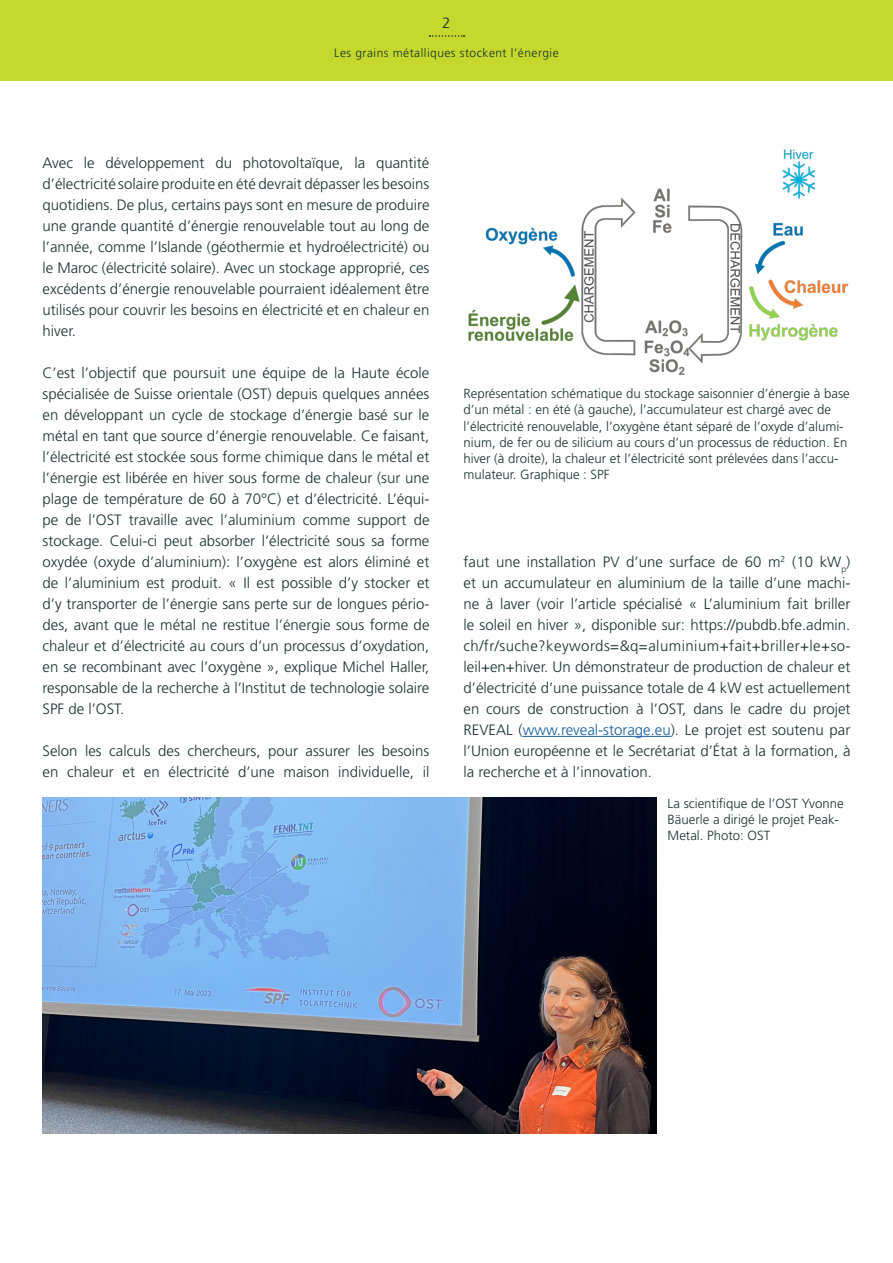
<style>
.page{position:relative;width:893px;height:1263px;background:#fff}
.page>*{position:absolute;margin:0;border:0;box-sizing:border-box;transform-origin:0 0}
.Fliesstext{font:300 15px/21px "Frutiger LT Std";color:#1b3030;text-align:justify}
.Bildbeschreibung{font:300 13.2px/16.2px "Frutiger LT Std";color:#1b3030}
.t1{font:300 12px "Frutiger LT Std";letter-spacing:.04em;color:#1b3030}
.s1{color:#175d9e}
</style>
<div class="page">
<div style="left:0;top:0;width:893px;height:81px;background:#c4d82d"></div>
<svg style="left:429px;top:35px;width:35px;height:2px"></svg>
<hr style="left:523px;top:736px;width:148px;height:1px;background:#175d9e">
<img style="left:468px;top:149px;width:381px;height:226px">
<img style="left:43px;top:798px;width:614px;height:336px">
<p class="Fliesstext" style="left:442px;top:13px;width:10px">2</p>
<p class="t1" style="left:334px;top:46px;width:226px">Les grains métalliques stockent l’énergie</p>
<p class="Fliesstext" style="left:43px;top:152px;width:388px">Avec le développement du photovoltaïque, la quantité d’électricité solaire produite en été devrait dépasser les besoins quotidiens. De plus, certains pays sont en mesure de produire une grande quantité d’énergie renouvelable tout au long de l’année, comme l’Islande (géothermie et hydroélectricité) ou le Maroc (électricité solaire). Avec un stockage approprié, ces excédents d’énergie renouvelable pourraient idéalement être utilisés pour couvrir les besoins en électricité et en chaleur en hiver.</p>
<p class="Fliesstext" style="left:43px;top:362px;width:388px">C’est l’objectif que poursuit une équipe de la Haute école spécialisée de Suisse orientale (OST) depuis quelques années en développant un cycle de stockage d’énergie basé sur le métal en tant que source d’énergie renouvelable. Ce faisant, l’électricité est stockée sous forme chimique dans le métal et l’énergie est libérée en hiver sous forme de chaleur (sur une plage de température de 60 à 70°C) et d’électricité. L’équi&shy;pe de l’OST travaille avec l’aluminium comme support de stockage. Celui-ci peut absorber l’électricité sous sa forme oxydée (oxyde d’aluminium): l’oxygène est alors éliminé et de l’aluminium est produit. « Il est possible d’y stocker et d’y transporter de l’énergie sans perte sur de longues pério&shy;des, avant que le métal ne restitue l’énergie sous forme de chaleur et d’électricité au cours d’un processus d’oxydation, en se recombinant avec l’oxygène », explique Michel Haller, responsable de la recherche à l’Institut de technologie solaire SPF de l’OST.</p>
<p class="Fliesstext" style="left:43px;top:740px;width:388px">Selon les calculs des chercheurs, pour assurer les besoins en chaleur et en électricité d’une maison individuelle, il</p>
<p class="Bildbeschreibung" style="left:463px;top:386px;width:388px">Représentation schématique du stockage saisonnier d’énergie à base d’un métal : en été (à gauche), l’accumulateur est chargé avec de l’électricité renouvelable, l’oxygène étant séparé de l’oxyde d’alumi&shy;nium, de fer ou de silicium au cours d’un processus de réduction. En hiver (à droite), la chaleur et l’électricité sont prélevées dans l’accu&shy;mulateur. Graphique : SPF</p>
<p class="Fliesstext" style="left:463px;top:551px;width:388px">faut une installation PV d’une surface de 60 m<sup>2</sup> (10 kW<sub>p</sub>) et un accumulateur en aluminium de la taille d’une machi&shy;ne à laver (voir l’article spécialisé « L’aluminium fait briller le soleil en hiver », disponible sur: https://pubdb.bfe.admin. ch/fr/suche?keywords=&amp;q=aluminium+fait+briller+le+so&shy;leil+en+hiver. Un démonstrateur de production de chaleur et d’électricité d’une puissance totale de 4 kW est actuellement en cours de construction à l’OST, dans le cadre du projet REVEAL (<span class="s1">www.reveal-storage.eu</span>). Le projet est soutenu par l’Union européenne et le Secrétariat d’État à la formation, à la recherche et à l’innovation.</p>
<p class="Bildbeschreibung" style="left:668px;top:795px;width:178px">La scientifique de l’OST Yvonne<br>Bäuerle a dirigé le projet Peak-<br>Metal. Photo: OST</p>
</div>
